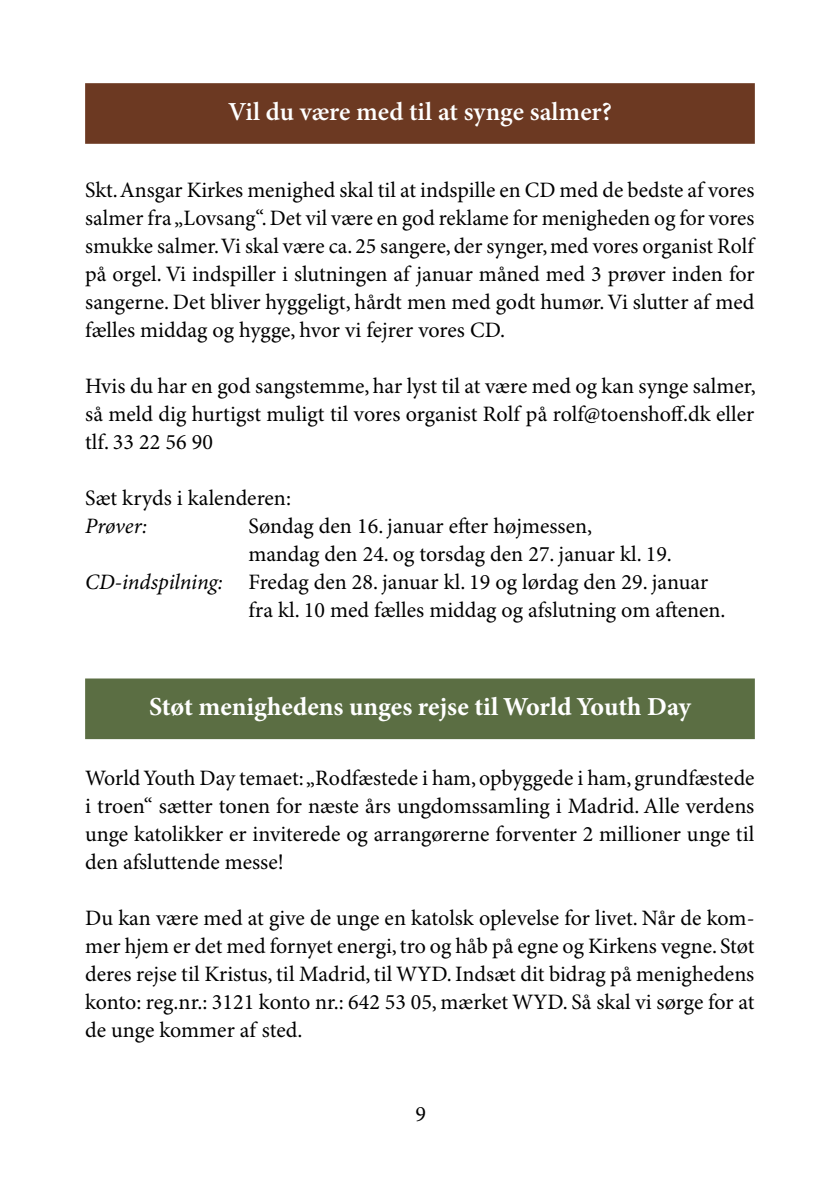
<style>
.page{position:relative;width:840px;height:1191px;background:#fff}
.page>*{position:absolute;margin:0;border:0;box-sizing:border-box;transform-origin:0 0}
.t1{font:700 26px "Minion Pro";color:#fff}
.t2{font:600 26px "Minion Pro";color:#fff}
.t3{font:22px/28px "Minion Pro";color:#000;text-align:justify}
.t4{font:italic 22px "Minion Pro";color:#000}
.s1{font-style:italic}
</style>
<div class="page">
<div style="left:85px;top:83px;width:669px;height:61px;background:#6c3922"></div>
<div style="left:85px;top:678px;width:669px;height:61px;background:#5b6e43"></div>
<p class="t2" style="left:228px;top:96px;width:385px">Vil du være med til at synge salmer?</p>
<p class="t3" style="left:85px;top:177px;width:670px">Skt. Ansgar Kirkes menighed skal til at indspille en CD med de bedste af vores salmer fra „Lovsang“. Det vil være en god reklame for menigheden og for vores smukke salmer. Vi skal være ca. 25 sangere, der synger, med vores organist Rolf på orgel. Vi indspiller i slutningen af januar måned med 3 prøver inden for sangerne. Det bliver hyggeligt, hårdt men med godt humør. Vi slutter af med fælles middag og hygge, hvor vi fejrer vores CD.</p>
<p class="t3" style="left:85px;top:373px;width:671px">Hvis du har en god sangstemme, har lyst til at være med og kan synge salmer, så meld dig hurtigst muligt til vores organist Rolf på rolf@toenshoff.dk eller tlf. 33 22 56 90</p>
<p class="t3" style="left:85px;top:485px;width:207px">Sæt kryds i kalenderen:</p>
<p class="t4" style="left:85px;top:513px;width:64px">Prøver:</p>
<p class="t3" style="left:248px;top:513px;width:345px">Søndag den 16. januar efter højmessen,</p>
<p class="t3" style="left:248px;top:541px;width:425px">mandag den 24. og torsdag den 27. januar kl. 19.</p>
<p class="t3" style="left:85px;top:569px;width:624px"><span class="s1">CD-indspilning:</span> Fredag den 28. januar kl. 19 og lørdag den 29. januar</p>
<p class="t3" style="left:248px;top:597px;width:478px">fra kl. 10 med fælles middag og afslutning om aftenen.</p>
<p class="t1" style="left:149px;top:691px;width:543px">Støt menighedens unges rejse til World Youth Day</p>
<p class="t3" style="left:85px;top:765px;width:670px">World Youth Day temaet: „Rodfæstede i ham, opbyggede i ham, grundfæstede i troen“ sætter tonen for næste års ungdomssamling i Madrid. Alle verdens unge katolikker er inviterede og arrangørerne forventer 2 millioner unge til den afsluttende messe!</p>
<p class="t3" style="left:85px;top:905px;width:670px">Du kan være med at give de unge en katolsk oplevelse for livet. Når de kom&shy;mer hjem er det med fornyet energi, tro og håb på egne og Kirkens vegne. Støt deres rejse til Kristus, til Madrid, til WYD. Indsæt dit bidrag på menighedens konto: reg.nr.: 3121 konto nr.: 642 53 05, mærket WYD. Så skal vi sørge for at de unge kommer af sted.</p>
<p class="t3" style="left:415px;top:1101px;width:12px">9</p>
</div>
